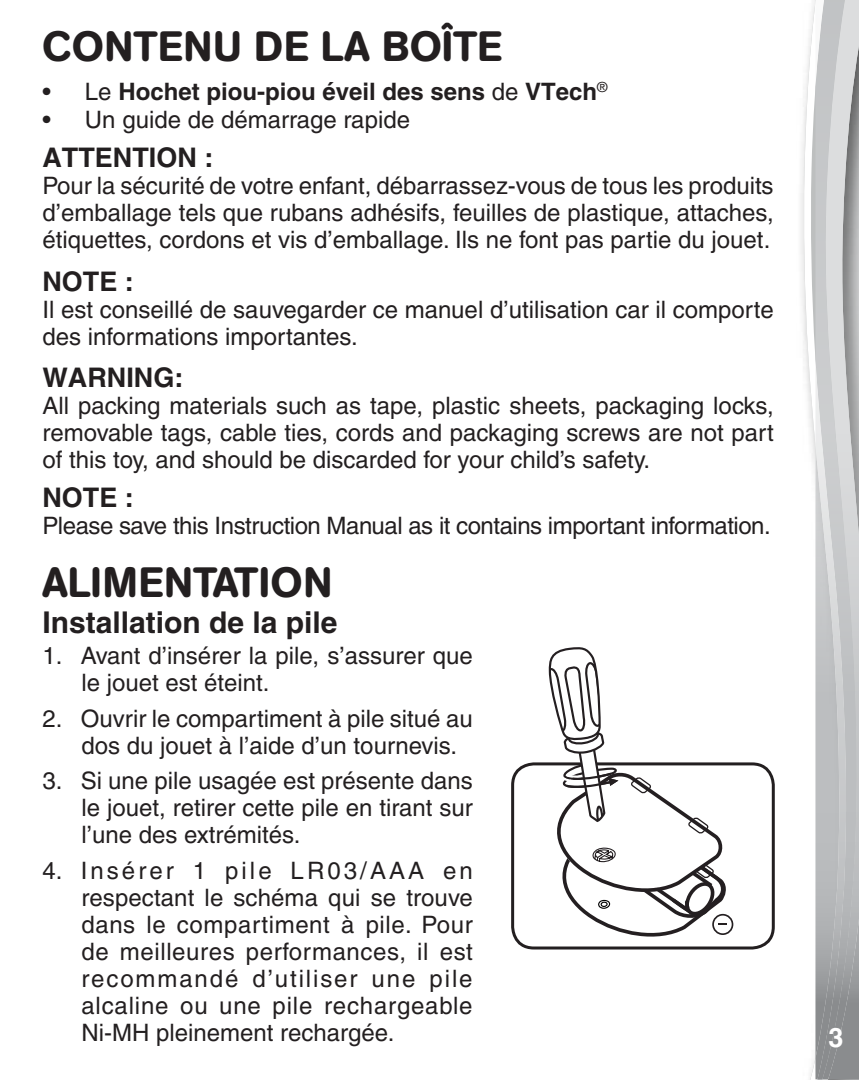
<style>
.page{position:relative;width:859px;height:1080px;background:#fff}
.page>*{position:absolute;margin:0;border:0;box-sizing:border-box;transform-origin:0 0}
.Headline{font:500 42px "AG Book Rounded";letter-spacing:.02em;color:#231f20}
.Headline-2{font:500 42px "AG Book Rounded";color:#231f20}
.Subhead_1{font:700 30px "Helvetica";color:#231f20}
.Headline-3{font:700 27px "Helvetica";color:#231f20}
.t1{font:700 27px "Helvetica";color:#fff}
.Headline-4{font:500 24px/27px "Helvetica";color:#231f20;text-align:justify}
.Wu_General{font:500 24px/27px "Helvetica";color:#231f20}
.Headline-5{font:500 24px "Helvetica";letter-spacing:-.02em;color:#231f20}
.body_text_2{font:700 24px "Helvetica";color:#231f20}
.body_text_2-2{font:500 24px "Helvetica";color:#231f20}
.s1{font-weight:500}
</style>
<div class="page">
<svg style="left:803px;top:0;width:12px;height:1080px"></svg>
<svg style="left:815px;top:1079px;width:13px;height:1px"></svg>
<img style="left:858px;top:0;width:1px;height:1079px">
<img style="left:848px;top:0;width:10px;height:1079px">
<img style="left:815px;top:0;width:33px;height:1079px">
<div style="left:511px;top:762px;width:264px;height:188px;border:3px solid #231f20;border-radius:21px"></div>
<div style="left:712px;top:914px;width:21px;height:21px;border:2px solid #241f21;border-radius:50%"></div>
<svg style="left:548px;top:647px;width:182px;height:303px"></svg>
<p class="Headline" style="left:42px;top:22px;width:461px">CONTENU DE LA BOÎTE</p>
<p class="body_text_2" style="left:42px;top:77px;width:567px"><span class="s1">• Le</span> Hochet piou-piou éveil des sens <span class="s1">de</span> VTech<sup>®</sup></p>
<p class="body_text_2-2" style="left:42px;top:106px;width:369px">• Un guide de démarrage rapide</p>
<p class="Headline-3" style="left:42px;top:141px;width:172px">ATTENTION :</p>
<p class="Headline-4" style="left:42px;top:172px;width:733px">Pour la sécurité de votre enfant, débarrassez-vous de tous les produits d’emballage tels que rubans adhésifs, feuilles de plastique, attaches, étiquettes, cordons et vis d’emballage. Ils ne font pas partie du jouet.</p>
<p class="Headline-3" style="left:42px;top:265px;width:93px">NOTE :</p>
<p class="Headline-4" style="left:42px;top:296px;width:733px">Il est conseillé de sauvegarder ce manuel d’utilisation car il comporte des informations importantes.</p>
<p class="Headline-3" style="left:42px;top:361px;width:142px">WARNING:</p>
<p class="Headline-4" style="left:42px;top:392px;width:733px">All packing materials such as tape, plastic sheets, packaging locks, removable tags, cable ties, cords and packaging screws are not part of this toy, and should be discarded for your child’s safety.</p>
<p class="Headline-3" style="left:42px;top:481px;width:93px">NOTE :</p>
<p class="Headline-5" style="left:42px;top:511px;width:730px">Please save this Instruction Manual as it contains important information.</p>
<p class="Headline-2" style="left:42px;top:558px;width:291px">ALIMENTATION</p>
<p class="Subhead_1" style="left:42px;top:604px;width:297px">Installation de la pile</p>
<p class="Wu_General" style="left:81px;top:642px;width:393px;text-indent:-39px">1. Avant d’insérer la pile, s’assurer que le jouet est éteint.</p>
<p class="Wu_General" style="left:81px;top:705px;width:393px;text-indent:-39px">2. Ouvrir le compartiment à pile situé au dos du jouet à l’aide d’un tournevis.</p>
<p class="Wu_General" style="left:81px;top:767px;width:393px;text-align:justify;text-indent:-39px">3. Si une pile usagée est présente dans le jouet, retirer cette pile en tirant sur l’une des extrémités.</p>
<p class="Wu_General" style="left:81px;top:857px;width:393px;text-align:justify;text-indent:-39px">4. Insérer 1 pile LR03/AAA en respectant le schéma qui se trouve dans le compartiment à pile. Pour de meilleures performances, il est recommandé d’utiliser une pile alcaline ou une pile rechargeable Ni-MH pleinement rechargée.</p>
<p class="t1" style="left:828px;top:1021px;width:17px">3</p>
</div>
